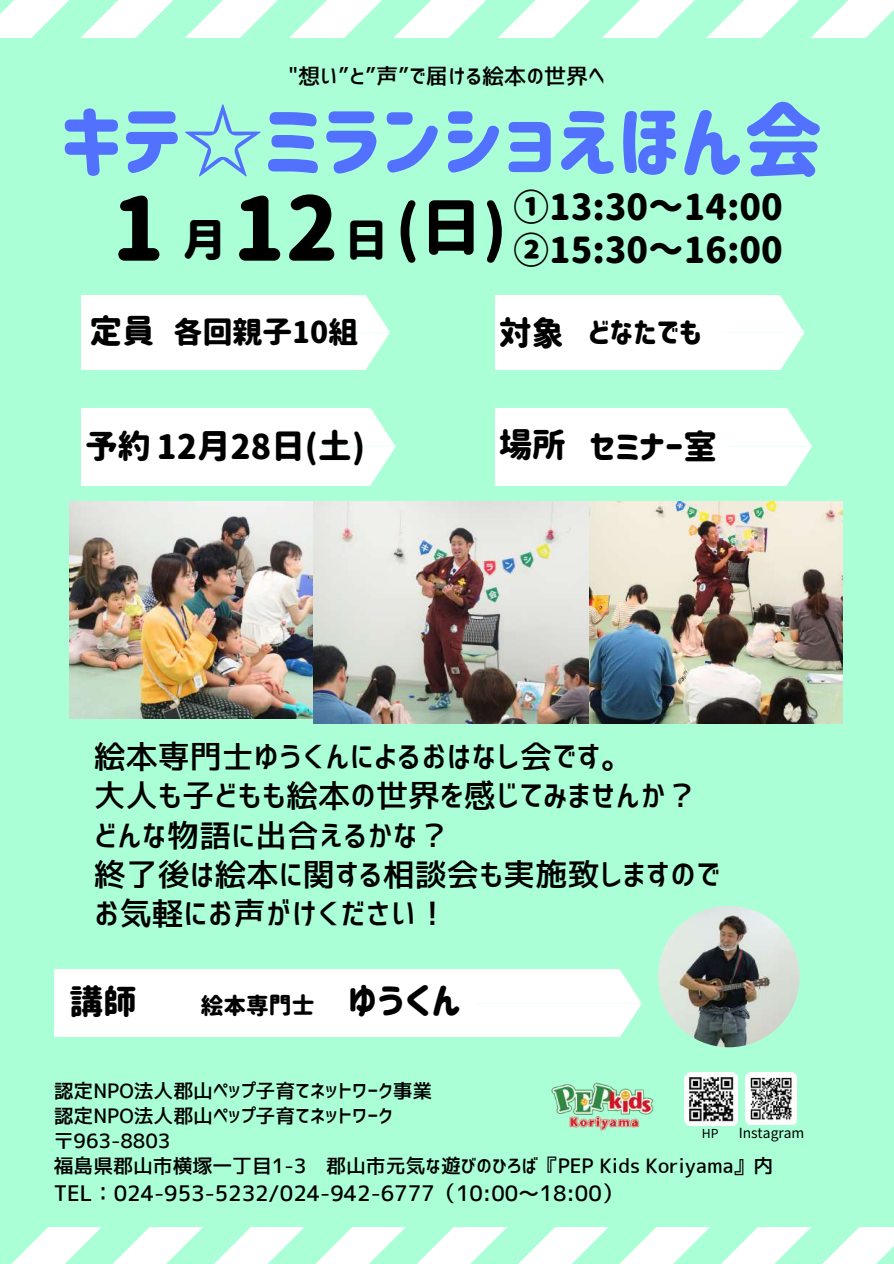
<style>
.page{position:relative;width:894px;height:1264px;background:#fff}
.page>*{position:absolute;margin:0;border:0;box-sizing:border-box;transform-origin:0 0}
.t1{font:87.45px "Corporate Logo Rounded";color:#000}
.t2{font:81.3px "Corporate Logo Rounded";color:#5271ff}
.t3{font:35.55px/43.8px "Corporate Logo Rounded";color:#000}
.t4{font:33.45px "Corporate Logo Rounded";color:#000}
.t5{font:32.7px "Corporate Logo Rounded";color:#000}
.t6{font:32.1px/39.3px "Corporate Logo Medium";color:#000}
.t7{font:29.7px "Corporate Logo Rounded";color:#000}
.t8{font:22.65px "Corporate Logo Rounded";color:#000}
.t9{font:22.05px "Corporate Logo Medium";color:#000}
.t10{font:21.3px "Corporate Logo Medium";color:#000}
.t11{font:19.8px/24.8px "Corporate Logo Medium";color:#000}
.t12{font:13.8px "irohakaku C";color:#000}
.t13{font:12.3px "irohakaku C";color:#000}
.s1{font-size:44.4px}
.s2{font-size:61.8px}
.s3{font-size:32.7px}
.s4{font-size:37.65px}
</style>
<div class="page">
<div style="left:0;top:0;width:893px;height:1263px;background:#abffd7"></div>
<svg style="left:0;top:0;width:893px;height:37px"></svg>
<svg style="left:12px;top:1227px;width:881px;height:36px"></svg>
<div style="left:81px;top:295px;width:226px;height:75px;background:#fff"></div>
<svg style="left:307px;top:295px;width:83px;height:75px;background:#f2fff8"></svg>
<div style="left:495px;top:295px;width:226px;height:75px;background:#fff"></div>
<svg style="left:721px;top:295px;width:83px;height:75px;background:#f3fff9"></svg>
<div style="left:81px;top:409px;width:230px;height:76px;background:#fff"></div>
<svg style="left:311px;top:409px;width:84px;height:76px;background:#f3fff9"></svg>
<div style="left:495px;top:409px;width:232px;height:76px;background:#fff"></div>
<svg style="left:727px;top:409px;width:84px;height:76px;background:#f3fff9"></svg>
<div style="left:55px;top:969px;width:421px;height:67px;background:#fff"></div>
<svg style="left:476px;top:969px;width:165px;height:67px;background:#f9fffc"></svg>
<img style="left:657px;top:905px;width:142px;height:142px;border-radius:50%">
<img style="left:551px;top:1082px;width:102px;height:48px">
<img style="left:684px;top:1072px;width:53px;height:53px">
<img style="left:745px;top:1072px;width:51px;height:52px">
<img style="left:588px;top:501px;width:254px;height:222px">
<img style="left:70px;top:501px;width:243px;height:217px">
<img style="left:313px;top:501px;width:275px;height:222px">
<p class="t9" style="left:288px;top:65px;width:318px">"想い”と”声”で届ける絵本の世界へ</p>
<h2 class="t2" style="left:61px;top:101px;width:764px">キテ☆ミランショえほん会</h2>
<h1 class="t1" style="left:111px;top:185px;width:396px">1 <span class="s1">月</span>12<span class="s1">日</span><span class="s2">(日)</span></h1>
<h3 class="t3" style="left:513px;top:185px;width:270px">①13:30～14:00<br>②15:30～16:00</h3>
<h3 class="t5" style="left:89px;top:314px;width:67px">定員</h3>
<h3 class="t5" style="left:498px;top:316px;width:67px">対象</h3>
<h3 class="t7" style="left:173px;top:318px;width:186px">各回親子10組</h3>
<h3 class="t7" style="left:588px;top:318px;width:115px">どなたでも</h3>
<h3 class="t4" style="left:85px;top:430px;width:281px"><span class="s3">予約</span> 12月28日(土)</h3>
<h3 class="t4" style="left:498px;top:430px;width:220px">場所 セミナー室</h3>
<h3 class="t6" style="left:94px;top:736px;width:628px">絵本専門士ゆうくんによるおはなし会です。<br>大人も子どもも絵本の世界を感じてみませんか？どんな物語に出合えるかな？<br>終了後は絵本に関する相談会も実施致しますのでお気軽にお声がけください！</h3>
<h3 class="t4" style="left:70px;top:985px;width:68px">講師</h3>
<p class="t8" style="left:201px;top:994px;width:261px">絵本専門士 <span class="s4">ゆうくん</span></p>
<p class="t11" style="left:54px;top:1078px;width:720px">認定NPO法人郡山ペップ子育てネットワーク事業<br>認定NPO法人郡山ペップ子育てネットワーク<br>〒963-8803<br>福島県郡山市横塚一丁目1-3 郡山市元気な遊びのひろば『PEP Kids Koriyama』内</p>
<p class="t10" style="left:54px;top:1183px;width:571px">TEL：024-953-5232/024-942-6777（10:00～18:00）</p>
<p class="t13" style="left:701px;top:1124px;width:18px">HP</p>
<p class="t12" style="left:738px;top:1122px;width:67px">Instagram</p>
</div>
